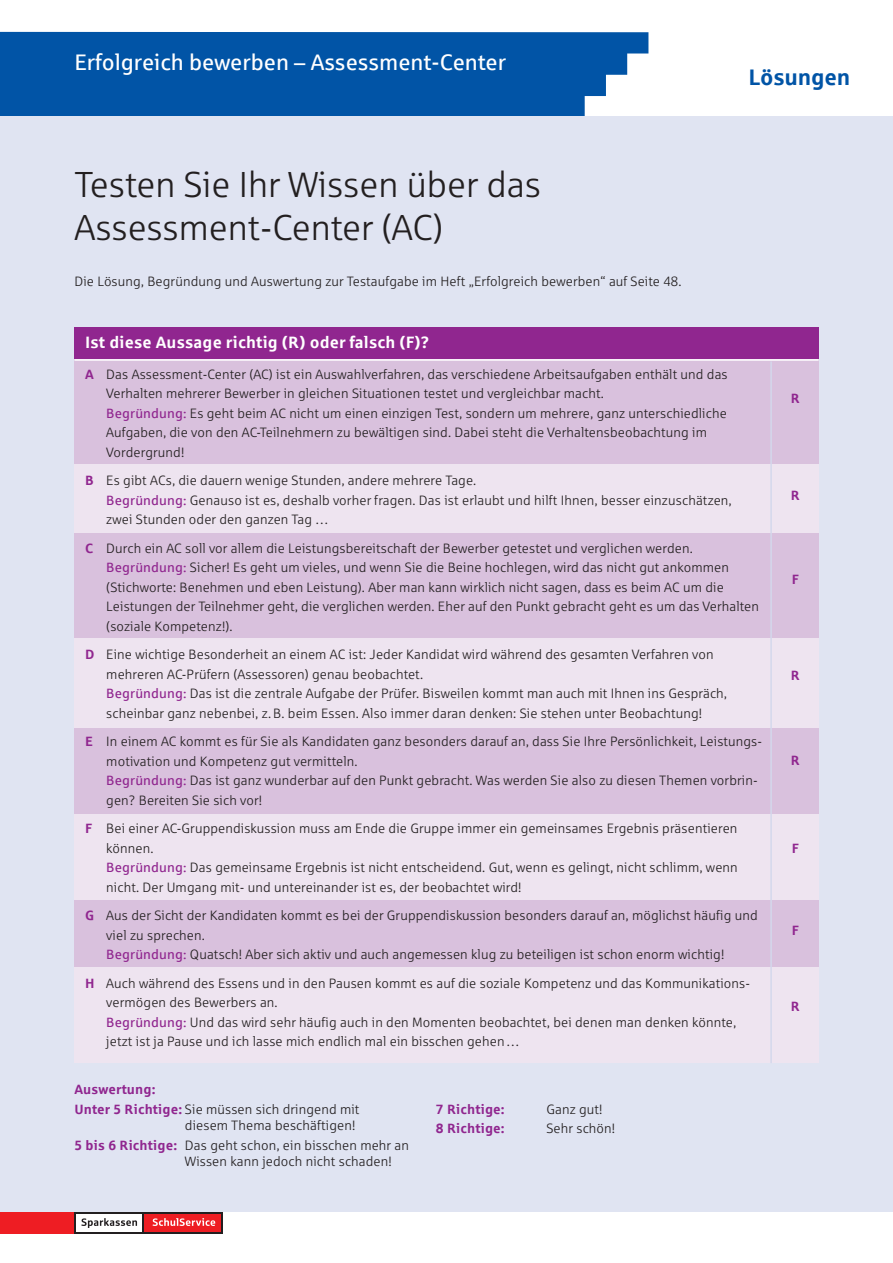
<style>
.page{position:relative;width:893px;height:1263px;background:#fff}
.page>*{position:absolute;margin:0;border:0;box-sizing:border-box;transform-origin:0 0}
.t1{font:36px "Sparkasse Lt";color:#231f20}
.Fragestil_grün{font:22.5px "Sparkasse Rg";color:#fff}
.Kolumnentitel_1__Kat{font:700 22.5px "Sparkasse Rg";letter-spacing:-.01em;color:#0154a6}
.Fließtext_9pt_Regula{font:700 16.5px "Sparkasse Rg";letter-spacing:.01em;color:#fff}
.Fließtext_9pt_Regula-2{font:13.5px/19.5px "Sparkasse Lt";letter-spacing:.01em;color:#231f20}
.Fließtext_9pt_Regula-3{font:700 13.5px "Sparkasse Rg";letter-spacing:.01em;color:#90268f}
.s1{font-family:"Sparkasse Rg";font-weight:700;color:#90268f}
.s2{font-family:"Sparkasse Rg";color:#90268f}
</style>
<div class="page">
<div style="left:0;top:32px;width:648px;height:85px;background:#0154a6"></div>
<div style="left:0;top:1212px;width:74px;height:21px;background:#ee1d23"></div>
<svg style="left:74px;top:1212px;width:149px;height:21px"></svg>
<div style="left:77px;top:1214px;width:65px;height:17px;background:#fff"></div>
<div style="left:145px;top:1214px;width:76px;height:17px;background:#ee1d23"></div>
<svg style="left:81px;top:1218px;width:56px;height:10px"></svg>
<svg style="left:153px;top:1218px;width:62px;height:8px"></svg>
<div style="left:0;top:117px;width:893px;height:1095px;background:#e0e4f2"></div>
<div style="left:74px;top:359px;width:745px;height:704px;background:#eee4f0"></div>
<div style="left:74px;top:359px;width:745px;height:104px;background:#d9c1dd"></div>
<div style="left:74px;top:533px;width:745px;height:105px;background:#d9c1dd"></div>
<div style="left:74px;top:728px;width:745px;height:86px;background:#d9c1dd"></div>
<div style="left:74px;top:900px;width:745px;height:67px;background:#d9c1dd"></div>
<div style="left:74px;top:327px;width:745px;height:32px;background:#90268f"></div>
<hr style="left:74px;top:359px;width:745px;height:2px;background:#fff">
<hr style="left:770px;top:361px;width:2px;height:702px;background:#d4d8ec">
<p class="Fragestil_grün" style="left:74px;top:48px;width:433px">Erfolgreich bewerben – Assessment-Center</p>
<p class="t1" style="left:74px;top:163px;width:468px">Testen Sie Ihr Wissen über das</p>
<p class="t1" style="left:74px;top:206px;width:370px">Assessment-Center (AC)</p>
<p class="Fließtext_9pt_Regula-2" style="left:74px;top:272px;width:608px">Die Lösung, Begründung und Auswertung zur Testaufgabe im Heft „Erfolgreich bewerben“ auf Seite 48.</p>
<p class="Fließtext_9pt_Regula" style="left:85px;top:332px;width:346px">Ist diese Aussage richtig (R) oder falsch (F)?</p>
<p class="Kolumnentitel_1__Kat" style="left:749px;top:62px;width:103px">Lösungen</p>
<p class="Fließtext_9pt_Regula-2" style="left:85px;top:364px;width:644px"><span class="s1">A</span> Das Assessment-Center (AC) ist ein Auswahlverfahren, das verschiedene Arbeitsaufgaben enthält und das</p>
<p class="Fließtext_9pt_Regula-2" style="left:106px;top:383px;width:499px">Verhalten mehrerer Bewerber in gleichen Situationen testet und vergleichbar macht.</p>
<p class="Fließtext_9pt_Regula-2" style="left:106px;top:403px;width:622px"><span class="s2">Begründung:</span> Es geht beim AC nicht um einen einzigen Test, sondern um mehrere, ganz unterschiedliche</p>
<p class="Fließtext_9pt_Regula-2" style="left:106px;top:422px;width:602px">Aufgaben, die von den AC-Teilnehmern zu bewältigen sind. Dabei steht die Verhaltensbeobachtung im</p>
<p class="Fließtext_9pt_Regula-2" style="left:106px;top:442px;width:80px">Vordergrund!</p>
<p class="Fließtext_9pt_Regula-2" style="left:85px;top:470px;width:393px"><span class="s1">B</span> Es gibt ACs, die dauern wenige Stunden, andere mehrere Tage.</p>
<p class="Fließtext_9pt_Regula-2" style="left:106px;top:490px;width:627px"><span class="s2">Begründung:</span> Genauso ist es, deshalb vorher fragen. Das ist erlaubt und hilft Ihnen, besser einzuschätzen,</p>
<p class="Fließtext_9pt_Regula-2" style="left:106px;top:509px;width:224px">zwei Stunden oder den ganzen Tag …</p>
<p class="Fließtext_9pt_Regula-2" style="left:85px;top:538px;width:609px"><span class="s1">C</span> Durch ein AC soll vor allem die Leistungsbereitschaft der Bewerber getestet und verglichen werden.</p>
<p class="Fließtext_9pt_Regula-2" style="left:106px;top:557px;width:624px"><span class="s2">Begründung:</span> Sicher! Es geht um vieles, und wenn Sie die Beine hochlegen, wird das nicht gut ankommen (Stichworte: Benehmen und eben Leistung). Aber man kann wirklich nicht sagen, dass es beim AC um die</p>
<p class="Fließtext_9pt_Regula-2" style="left:106px;top:596px;width:654px">Leistungen der Teilnehmer geht, die verglichen werden. Eher auf den Punkt gebracht geht es um das Verhalten</p>
<p class="Fließtext_9pt_Regula-2" style="left:106px;top:616px;width:128px">(soziale Kompetenz!).</p>
<p class="Fließtext_9pt_Regula-2" style="left:85px;top:644px;width:630px"><span class="s1">D</span> Eine wichtige Besonderheit an einem AC ist: Jeder Kandidat wird während des gesamten Verfahren von</p>
<p class="Fließtext_9pt_Regula-2" style="left:106px;top:664px;width:318px">mehreren AC-Prüfern (Assessoren) genau beobachtet.</p>
<p class="Fließtext_9pt_Regula-2" style="left:106px;top:683px;width:622px"><span class="s2">Begründung:</span> Das ist die zentrale Aufgabe der Prüfer. Bisweilen kommt man auch mit Ihnen ins Gespräch, scheinbar ganz nebenbei, z. B. beim Essen. Also immer daran denken: Sie stehen unter Beobachtung!</p>
<p class="Fließtext_9pt_Regula-2" style="left:106px;top:731px;width:657px;text-indent:-21px"><span class="s1">E</span> In einem AC kommt es für Sie als Kandidaten ganz besonders darauf an, dass Sie Ihre Persönlichkeit, Leistungs&shy;motivation und Kompetenz gut vermitteln.</p>
<p class="Fließtext_9pt_Regula-2" style="left:106px;top:770px;width:653px"><span class="s2">Begründung:</span> Das ist ganz wunderbar auf den Punkt gebracht. Was werden Sie also zu diesen Themen vorbrin&shy;gen? Bereiten Sie sich vor!</p>
<p class="Fließtext_9pt_Regula-2" style="left:106px;top:818px;width:633px;text-indent:-21px"><span class="s1">F</span> Bei einer AC-Gruppendiskussion muss am Ende die Gruppe immer ein gemeinsames Ergebnis präsentieren können.</p>
<p class="Fließtext_9pt_Regula-2" style="left:106px;top:857px;width:633px"><span class="s2">Begründung:</span> Das gemeinsame Ergebnis ist nicht entscheidend. Gut, wenn es gelingt, nicht schlimm, wenn nicht. Der Umgang mit- und untereinander ist es, der beobachtet wird!</p>
<p class="Fließtext_9pt_Regula-2" style="left:106px;top:905px;width:653px;text-indent:-21px"><span class="s1">G</span> Aus der Sicht der Kandidaten kommt es bei der Gruppendiskussion besonders darauf an, möglichst häufig und viel zu sprechen.</p>
<p class="Fließtext_9pt_Regula-2" style="left:106px;top:944px;width:619px"><span class="s2">Begründung:</span> Quatsch! Aber sich aktiv und auch angemessen klug zu beteiligen ist schon enorm wichtig!</p>
<p class="Fließtext_9pt_Regula-2" style="left:106px;top:973px;width:645px;text-indent:-21px"><span class="s1">H</span> Auch während des Essens und in den Pausen kommt es auf die soziale Kompetenz und das Kommunikations&shy;vermögen des Bewerbers an.</p>
<p class="Fließtext_9pt_Regula-2" style="left:106px;top:1012px;width:631px"><span class="s2">Begründung:</span> Und das wird sehr häufig auch in den Momenten beobachtet, bei denen man denken könnte, jetzt ist ja Pause und ich lasse mich endlich mal ein bisschen gehen…</p>
<p class="Fließtext_9pt_Regula-3" style="left:74px;top:1081px;width:83px">Auswertung:</p>
<p class="Fließtext_9pt_Regula-2" style="left:74px;top:1099px;width:287px"><span class="s1">Unter 5 Richtige:</span> Sie müssen sich dringend mit</p>
<p class="Fließtext_9pt_Regula-2" style="left:185px;top:1115px;width:172px">diesem Thema beschäftigen!</p>
<p class="Fließtext_9pt_Regula-2" style="left:74px;top:1135px;width:336px"><span class="s1">5 bis 6 Richtige:</span> Das geht schon, ein bisschen mehr an</p>
<p class="Fließtext_9pt_Regula-2" style="left:185px;top:1151px;width:208px">Wissen kann jedoch nicht schaden!</p>
<p class="Fließtext_9pt_Regula-3" style="left:436px;top:1100px;width:70px">7 Richtige:</p>
<p class="Fließtext_9pt_Regula-2" style="left:546px;top:1099px;width:58px">Ganz gut!</p>
<p class="Fließtext_9pt_Regula-3" style="left:436px;top:1120px;width:70px">8 Richtige:</p>
<p class="Fließtext_9pt_Regula-2" style="left:546px;top:1118px;width:70px">Sehr schön!</p>
<p class="Fließtext_9pt_Regula-3" style="left:791px;top:390px;width:11px">R</p>
<p class="Fließtext_9pt_Regula-3" style="left:791px;top:487px;width:11px">R</p>
<p class="Fließtext_9pt_Regula-3" style="left:792px;top:571px;width:9px">F</p>
<p class="Fließtext_9pt_Regula-3" style="left:791px;top:666px;width:11px">R</p>
<p class="Fließtext_9pt_Regula-3" style="left:791px;top:751px;width:11px">R</p>
<p class="Fließtext_9pt_Regula-3" style="left:792px;top:839px;width:9px">F</p>
<p class="Fließtext_9pt_Regula-3" style="left:792px;top:922px;width:9px">F</p>
<p class="Fließtext_9pt_Regula-3" style="left:791px;top:997px;width:11px">R</p>
</div>
